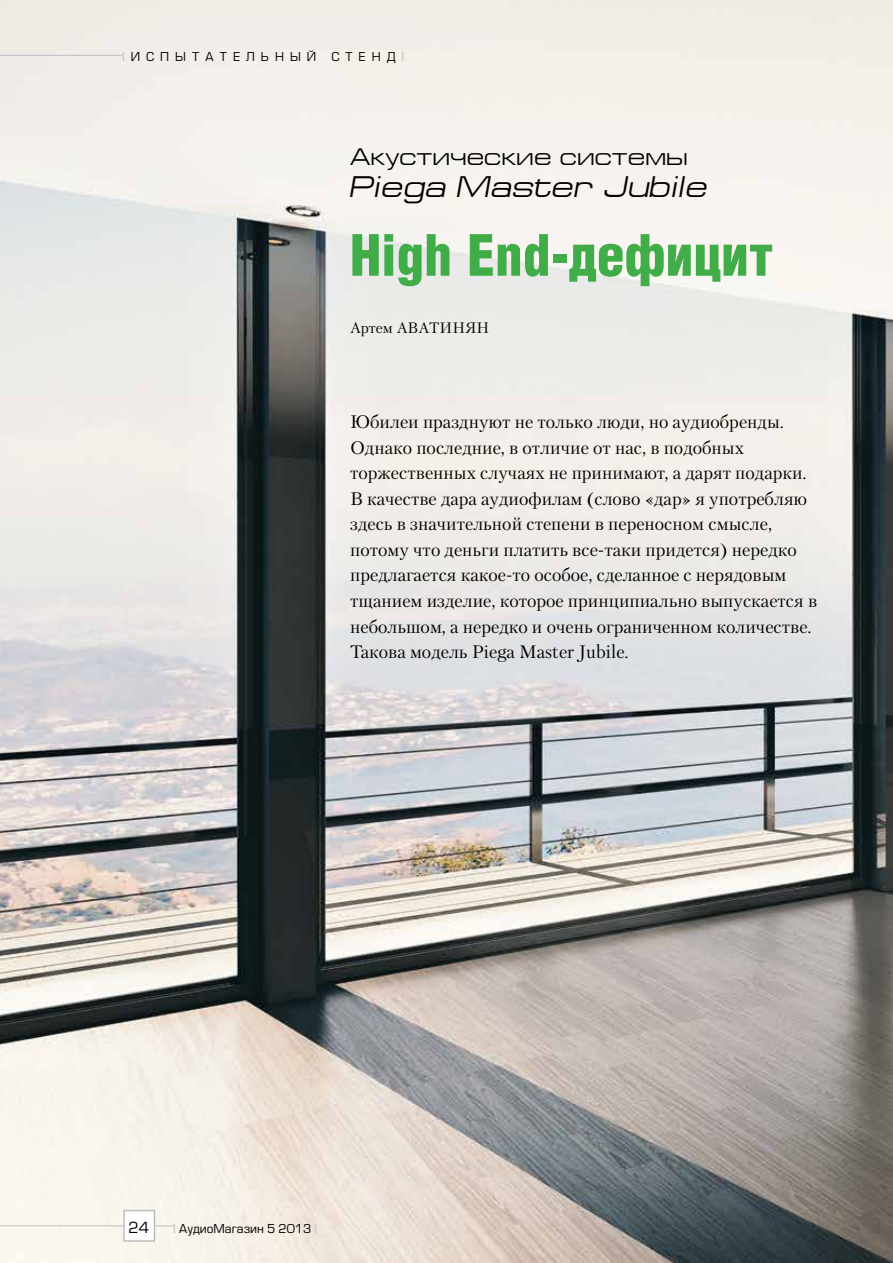
<style>
.page{position:relative;width:893px;height:1263px;background:#fff}
.page>*{position:absolute;margin:0;border:0;box-sizing:border-box;transform-origin:0 0}
.t1{font:700 55.5px "AG Letterica Cond L";color:#41ad49}
.t2{font:italic 30px "Europe Extended C";color:#000}
.t3{font:24px "Europe Extended C";color:#000}
.t4{font:18px/25.5px "Petersburg";color:#000}
.t5{font:15px "Petersburg";color:#000}
.t6{font:15px "Europe C";color:#000}
.t7{font:12px "Europe C";letter-spacing:.5em;color:#000}
.t8{font:12px "Europe C";color:#000}
.s1{color:#bcbec0}
</style>
<div class="page">
<img style="left:0;top:0;width:893px;height:1263px">
<hr style="left:0;top:55px;width:123px;height:1px;background:#bcbec0">
<hr style="left:0;top:1225px;width:175px;height:1px;background:#bcbec0">
<div style="left:123px;top:1210px;width:32px;height:32px;background:#fff;border:2px solid #bcbec0"></div>
<p class="t7" style="left:122px;top:49px;width:196px"><span class="s1">I</span>ИСПЫТАТЕЛЬНЫЙ</p>
<p class="t7" style="left:331px;top:49px;width:74px">СТЕНД<span class="s1">I</span></p>
<h3 class="t3" style="left:350px;top:144px;width:339px">Акустические системы</h3>
<h2 class="t2" style="left:350px;top:170px;width:359px">Piega Master Jubile</h2>
<h1 class="t1" style="left:350px;top:222px;width:425px">High End-дефицит</h1>
<p class="t5" style="left:350px;top:318px;width:69px">Артем Ават</p>
<p class="t5" style="left:440px;top:318px;width:51px">инян</p>
<p class="t4" style="left:350px;top:409px;width:468px">Юбилеи празднуют не только люди, но аудиобренды.<br>Однако последние, в отличие от нас, в подобных торжественных случаях не принимают, а дарят подарки.<br>В качестве дара аудиофилам (слово «дар» я употребляю здесь в значительной степени в переносном смысле, потому что деньги платить все-таки придется) нередко предлагается какое-то особое, сделанное с нерядовым тщанием изделие, которое принципиально выпускается в небольшом, а нередко и очень ограниченном количестве.<br>Такова модель Piega Master Jubile.</p>
<p class="t6" style="left:128px;top:1219px;width:22px">24</p>
<p class="t8" style="left:173px;top:1222px;width:146px"><span class="s1">I</span> АудиоМагазин 5 2013 <span class="s1">I</span></p>
</div>
